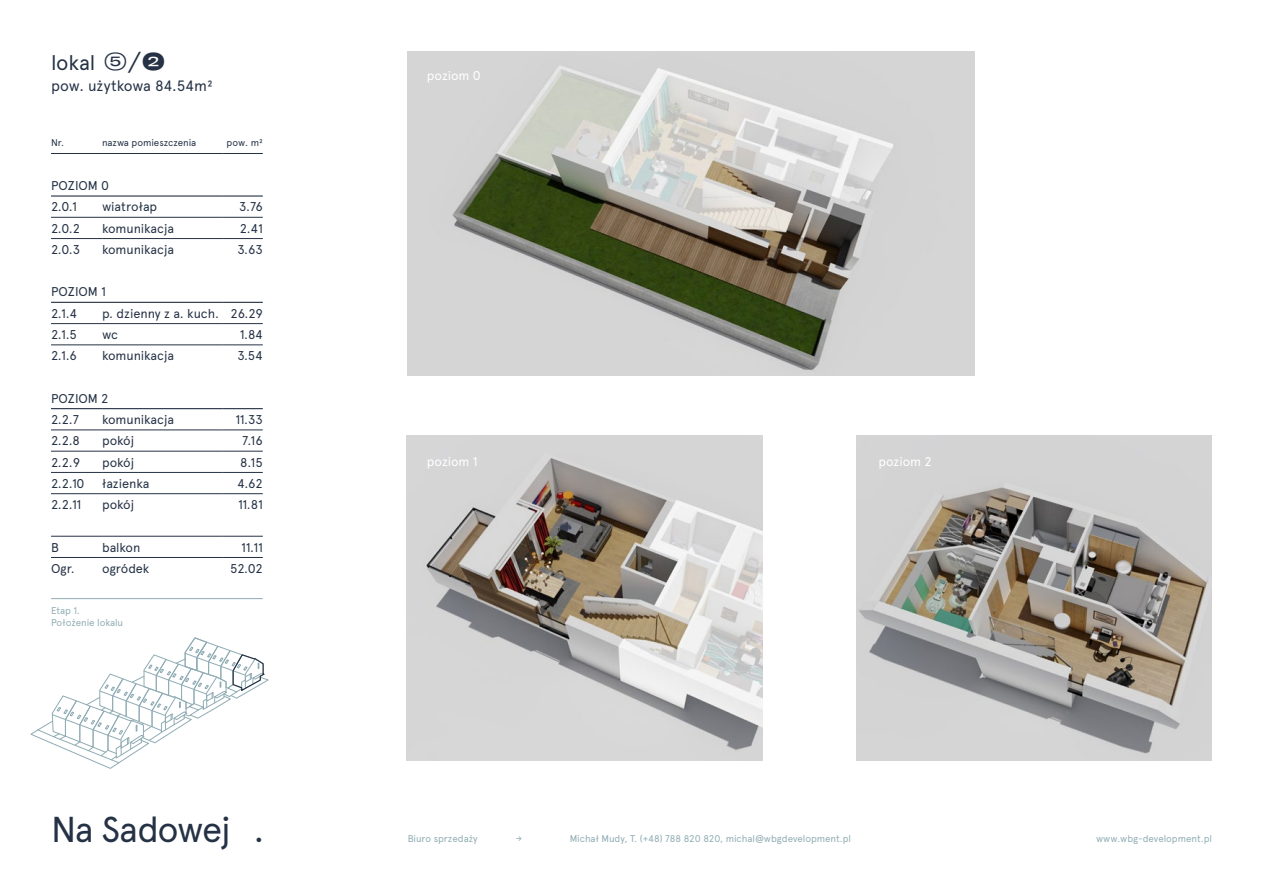
<style>
.page{position:relative;width:1263px;height:893px;background:#fff}
.page>*{position:absolute;margin:0;border:0;box-sizing:border-box;transform-origin:0 0}
.t1{font:36px "Apercu Pro";letter-spacing:-.04em;color:#253245}
.t2{font:21px "Apercu Pro";letter-spacing:-.005em;color:#253245}
.t3{font:15px "Apercu Pro";letter-spacing:-.01em;color:#253245}
.t4{font:12.75px/21.3px "Apercu Pro";letter-spacing:-.01em;color:#253245}
.t5{font:12.75px "Apercu Pro";letter-spacing:-.01em;color:#fff}
.t6{font:9.75px/11.7px "Apercu Pro";letter-spacing:-.005em;color:#90adb4}
.t7{font:9.75px "Apercu Pro";letter-spacing:-.005em;color:#253245}
.s1{font-family:"GT America";font-stretch:expanded;font-size:24px}
.s2{font-family:"GT America";font-weight:300;font-stretch:expanded;font-size:24px}
</style>
<div class="page">
<hr style="left:51px;top:598px;width:212px;height:1px;background:#90adb4">
<img style="left:407px;top:51px;width:568px;height:325px">
<img style="left:407px;top:436px;width:356px;height:325px">
<img style="left:856px;top:436px;width:356px;height:325px">
<svg style="left:30px;top:637px;width:239px;height:132px"></svg>
<hr style="left:51px;top:195px;width:51px;height:2px;background:#253245">
<hr style="left:102px;top:195px;width:120px;height:2px;background:#253245">
<hr style="left:222px;top:195px;width:41px;height:2px;background:#253245">
<hr style="left:51px;top:302px;width:51px;height:1px;background:#253245">
<hr style="left:102px;top:302px;width:120px;height:1px;background:#253245">
<hr style="left:222px;top:302px;width:41px;height:1px;background:#253245">
<hr style="left:51px;top:408px;width:51px;height:1px;background:#253245">
<hr style="left:102px;top:408px;width:120px;height:1px;background:#253245">
<hr style="left:222px;top:408px;width:41px;height:1px;background:#253245">
<hr style="left:51px;top:153px;width:51px;height:1px;background:#253245">
<hr style="left:102px;top:153px;width:120px;height:1px;background:#253245">
<hr style="left:222px;top:153px;width:41px;height:1px;background:#253245">
<hr style="left:51px;top:238px;width:51px;height:1px;background:#253245">
<hr style="left:102px;top:238px;width:120px;height:1px;background:#253245">
<hr style="left:222px;top:238px;width:41px;height:1px;background:#253245">
<hr style="left:51px;top:217px;width:51px;height:1px;background:#253245">
<hr style="left:102px;top:217px;width:120px;height:1px;background:#253245">
<hr style="left:222px;top:217px;width:41px;height:1px;background:#253245">
<hr style="left:51px;top:323px;width:51px;height:1px;background:#253245">
<hr style="left:102px;top:323px;width:120px;height:1px;background:#253245">
<hr style="left:222px;top:323px;width:41px;height:1px;background:#253245">
<hr style="left:51px;top:345px;width:51px;height:1px;background:#253245">
<hr style="left:102px;top:345px;width:120px;height:1px;background:#253245">
<hr style="left:222px;top:345px;width:41px;height:1px;background:#253245">
<hr style="left:51px;top:493px;width:51px;height:1px;background:#253245">
<hr style="left:102px;top:493px;width:120px;height:1px;background:#253245">
<hr style="left:222px;top:493px;width:41px;height:1px;background:#253245">
<hr style="left:51px;top:472px;width:51px;height:1px;background:#253245">
<hr style="left:102px;top:472px;width:120px;height:1px;background:#253245">
<hr style="left:222px;top:472px;width:41px;height:1px;background:#253245">
<hr style="left:51px;top:451px;width:51px;height:1px;background:#253245">
<hr style="left:102px;top:451px;width:120px;height:1px;background:#253245">
<hr style="left:222px;top:451px;width:41px;height:1px;background:#253245">
<hr style="left:51px;top:430px;width:51px;height:1px;background:#253245">
<hr style="left:102px;top:430px;width:120px;height:1px;background:#253245">
<hr style="left:222px;top:430px;width:41px;height:1px;background:#253245">
<hr style="left:51px;top:536px;width:51px;height:1px;background:#253245">
<hr style="left:102px;top:536px;width:120px;height:1px;background:#253245">
<hr style="left:222px;top:536px;width:41px;height:1px;background:#253245">
<hr style="left:51px;top:557px;width:51px;height:1px;background:#253245">
<hr style="left:102px;top:557px;width:120px;height:1px;background:#253245">
<hr style="left:222px;top:557px;width:41px;height:1px;background:#253245">
<h2 class="t2" style="left:51px;top:47px;width:115px">lokal <span class="s1">⑤</span><span class="s2">/</span><span class="s1">❷</span></h2>
<p class="t3" style="left:51px;top:75px;width:163px">pow. użytkowa 84.54m²</p>
<p class="t7" style="left:51px;top:135px;width:15px">Nr.</p>
<p class="t7" style="left:102px;top:135px;width:96px">nazwa pomieszczenia</p>
<p class="t7" style="left:227px;top:135px;width:38px">pow. m²</p>
<p class="t4" style="left:51px;top:174px;width:60px">POZIOM 0<br>2.0.1</p>
<p class="t4" style="left:102px;top:195px;width:57px">wiatrołap</p>
<p class="t4" style="left:239px;top:195px;width:25px">3.76</p>
<p class="t4" style="left:51px;top:217px;width:31px">2.0.2</p>
<p class="t4" style="left:102px;top:217px;width:73px">komunikacja</p>
<p class="t4" style="left:240px;top:217px;width:24px">2.41</p>
<p class="t4" style="left:51px;top:238px;width:31px">2.0.3</p>
<p class="t4" style="left:102px;top:238px;width:73px">komunikacja</p>
<p class="t4" style="left:237px;top:238px;width:27px">3.63</p>
<p class="t4" style="left:51px;top:280px;width:56px">POZIOM 1<br>2.1.4</p>
<p class="t4" style="left:102px;top:302px;width:162px">p. dzienny z a. kuch. 26.29</p>
<p class="t4" style="left:51px;top:323px;width:27px">2.1.5</p>
<p class="t4" style="left:102px;top:323px;width:18px">wc</p>
<p class="t4" style="left:240px;top:323px;width:25px">1.84</p>
<p class="t4" style="left:51px;top:344px;width:27px">2.1.6</p>
<p class="t4" style="left:102px;top:344px;width:73px">komunikacja</p>
<p class="t4" style="left:237px;top:344px;width:27px">3.54</p>
<p class="t4" style="left:51px;top:387px;width:59px">POZIOM 2<br>2.2.7</p>
<p class="t4" style="left:102px;top:408px;width:73px">komunikacja</p>
<p class="t4" style="left:235px;top:408px;width:29px">11.33</p>
<p class="t4" style="left:51px;top:429px;width:31px">2.2.8</p>
<p class="t4" style="left:102px;top:429px;width:34px">pokój</p>
<p class="t4" style="left:242px;top:429px;width:22px">7.16</p>
<p class="t4" style="left:51px;top:451px;width:31px">2.2.9</p>
<p class="t4" style="left:102px;top:451px;width:34px">pokój</p>
<p class="t4" style="left:240px;top:451px;width:24px">8.15</p>
<p class="t4" style="left:51px;top:472px;width:35px">2.2.10</p>
<p class="t4" style="left:102px;top:472px;width:49px">łazienka</p>
<p class="t4" style="left:237px;top:472px;width:27px">4.62</p>
<p class="t4" style="left:51px;top:493px;width:32px">2.2.11</p>
<p class="t4" style="left:102px;top:493px;width:34px">pokój</p>
<p class="t4" style="left:238px;top:493px;width:26px">11.81</p>
<p class="t4" style="left:51px;top:536px;width:9px">B</p>
<p class="t4" style="left:102px;top:536px;width:40px">balkon</p>
<p class="t4" style="left:241px;top:536px;width:23px">11.11</p>
<p class="t4" style="left:51px;top:557px;width:25px">Ogr.</p>
<p class="t4" style="left:102px;top:557px;width:49px">ogródek</p>
<p class="t4" style="left:230px;top:557px;width:34px">52.02</p>
<p class="t6" style="left:51px;top:604px;width:74px">Etap 1.<br>Położenie lokalu</p>
<h1 class="t1" style="left:51px;top:802px;width:215px">Na Sadowej .</h1>
<p class="t5" style="left:427px;top:66px;width:55px">poziom 0</p>
<p class="t5" style="left:427px;top:452px;width:52px">poziom 1</p>
<p class="t5" style="left:878px;top:452px;width:55px">poziom 2</p>
<p class="t6" style="left:408px;top:832px;width:71px">Biuro sprzedaży</p>
<p class="t6" style="left:570px;top:832px;width:283px">Michał Mudy, T. (+48) 788 820 820, michal@wbgdevelopment.pl</p>
<p class="t6" style="left:1096px;top:832px;width:117px">www.wbg-development.pl</p>
</div>
